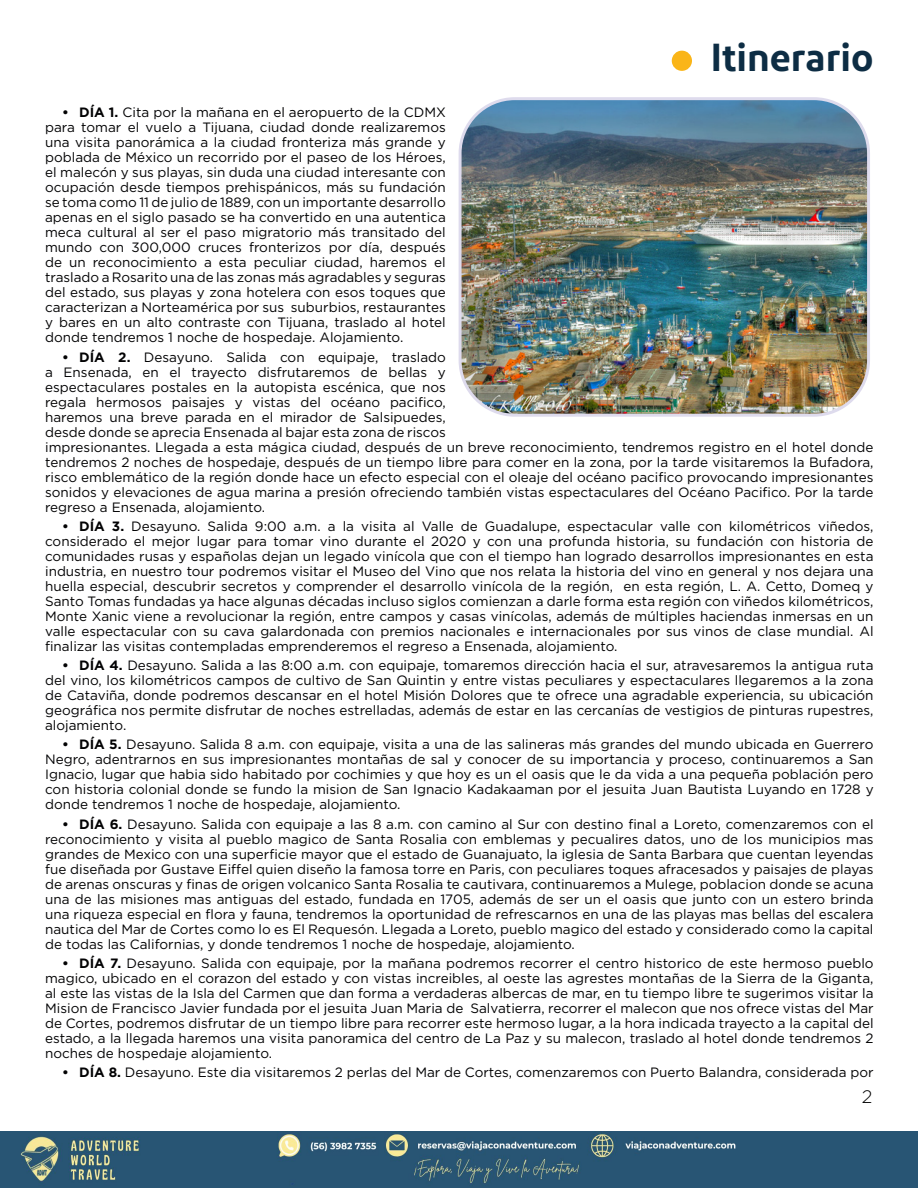
<style>
.page{position:relative;width:918px;height:1188px;background:#fff}
.page>*{position:absolute;margin:0;border:0;box-sizing:border-box;transform-origin:0 0}
.t1{font:600 39px "Diodrum Cyrillic";color:#0d2d44}
.t2{font:300 18px "Gotham Pro";color:#000}
.t3{font:13.5px/15px "Gotham Pro";color:#020203;text-align:justify}
.s1{font-weight:700}
</style>
<div class="page">
<div style="left:672px;top:51px;width:20px;height:20px;background:#fab518;border-radius:50%"></div>
<img style="left:460px;top:101px;width:406px;height:312px">
<div style="left:459px;top:97px;width:411px;height:320px;border:3px solid #dedbed;border-radius:55px"></div>
<img style="left:0;top:1131px;width:918px;height:57px">
<p class="t1" style="left:711px;top:32px;width:164px">Itinerario</p>
<p class="t3" style="left:45px;top:105px;width:402px;text-indent:17px"><span class="s1">• DÍA 1.</span> Cita por la mañana en el aeropuerto de la CDMX para tomar el vuelo a Tijuana, ciudad donde realizaremos una visita panorámica a la ciudad fronteriza más grande y poblada de México un recorrido por el paseo de los Héroes, el malecón y sus playas, sin duda una ciudad interesante con ocupación desde tiempos prehispánicos, más su fundación se toma como 11 de julio de 1889, con un importante desarrollo apenas en el siglo pasado se ha convertido en una autentica meca cultural al ser el paso migratorio más transitado del mundo con 300,000 cruces fronterizos por día, después de un reconocimiento a esta peculiar ciudad, haremos el traslado a Rosarito una de las zonas más agradables y seguras del estado, sus playas y zona hotelera con esos toques que caracterizan a Norteamérica por sus suburbios, restaurantes y bares en un alto contraste con Tijuana, traslado al hotel donde tendremos 1 noche de hospedaje. Alojamiento.</p>
<p class="t3" style="left:45px;top:349px;width:830px;text-align:left;text-indent:17px"><span class="s1">• DÍA 2.</span> Desayuno. Salida con equipaje, traslado<br>a Ensenada, en el trayecto disfrutaremos de bellas y<br>espectaculares postales en la autopista escénica, que nos<br>regala hermosos paisajes y vistas del océano pacifico,<br>haremos una breve parada en el mirador de Salsipuedes,<br>desde donde se aprecia Ensenada al bajar esta zona de riscos<br>impresionantes. Llegada a esta mágica ciudad, después de un breve reconocimiento, tendremos registro en el hotel donde tendremos 2 noches de hospedaje, después de un tiempo libre para comer en la zona, por la tarde visitaremos la Bufadora, risco emblemático de la región donde hace un efecto especial con el oleaje del océano pacifico provocando impresionantes sonidos y elevaciones de agua marina a presión ofreciendo también vistas espectaculares del Océano Pacifico. Por la tarde regreso a Ensenada, alojamiento.</p>
<p class="t3" style="left:45px;top:519px;width:830px;text-indent:17px"><span class="s1">• DÍA 3.</span> Desayuno. Salida 9:00 a.m. a la visita al Valle de Guadalupe, espectacular valle con kilométricos viñedos, considerado el mejor lugar para tomar vino durante el 2020 y con una profunda historia, su fundación con historia de comunidades rusas y españolas dejan un legado vinícola que con el tiempo han logrado desarrollos impresionantes en esta industria, en nuestro tour podremos visitar el Museo del Vino que nos relata la historia del vino en general y nos dejara una huella especial, descubrir secretos y comprender el desarrollo vinícola de la región, en esta región, L. A. Cetto, Domeq y Santo Tomas fundadas ya hace algunas décadas incluso siglos comienzan a darle forma esta región con viñedos kilométricos, Monte Xanic viene a revolucionar la región, entre campos y casas vinícolas, además de múltiples haciendas inmersas en un valle espectacular con su cava galardonada con premios nacionales e internacionales por sus vinos de clase mundial. Al finalizar las visitas contempladas emprenderemos el regreso a Ensenada, alojamiento.</p>
<p class="t3" style="left:45px;top:658px;width:830px;text-indent:17px"><span class="s1">• DÍA 4.</span> Desayuno. Salida a las 8:00 a.m. con equipaje, tomaremos dirección hacia el sur, atravesaremos la antigua ruta del vino, los kilométricos campos de cultivo de San Quintin y entre vistas peculiares y espectaculares llegaremos a la zona de Cataviña, donde podremos descansar en el hotel Misión Dolores que te ofrece una agradable experiencia, su ubicación geográfica nos permite disfrutar de noches estrelladas, además de estar en las cercanías de vestigios de pinturas rupestres, alojamiento.</p>
<p class="t3" style="left:45px;top:737px;width:830px;text-indent:17px"><span class="s1">• DÍA 5.</span> Desayuno. Salida 8 a.m. con equipaje, visita a una de las salineras más grandes del mundo ubicada en Guerrero Negro, adentrarnos en sus impresionantes montañas de sal y conocer de su importancia y proceso, continuaremos a San Ignacio, lugar que habia sido habitado por cochimies y que hoy es un el oasis que le da vida a una pequeña población pero con historia colonial donde se fundo la mision de San Ignacio Kadakaaman por el jesuita Juan Bautista Luyando en 1728 y donde tendremos 1 noche de hospedaje, alojamiento.</p>
<p class="t3" style="left:45px;top:816px;width:830px;text-indent:17px"><span class="s1">• DÍA 6.</span> Desayuno. Salida con equipaje a las 8 a.m. con camino al Sur con destino final a Loreto, comenzaremos con el reconocimiento y visita al pueblo magico de Santa Rosalia con emblemas y pecualires datos, uno de los municipios mas grandes de Mexico con una superficie mayor que el estado de Guanajuato, la iglesia de Santa Barbara que cuentan leyendas fue diseñada por Gustave Eiffel quien diseño la famosa torre en Paris, con peculiares toques afracesados y paisajes de playas de arenas onscuras y finas de origen volcanico Santa Rosalia te cautivara, continuaremos a Mulege, poblacion donde se acuna una de las misiones mas antiguas del estado, fundada en 1705, además de ser un el oasis que junto con un estero brinda una riqueza especial en flora y fauna, tendremos la oportunidad de refrescarnos en una de las playas mas bellas del escalera nautica del Mar de Cortes como lo es El Requesón. Llegada a Loreto, pueblo magico del estado y considerado como la capital de todas las Californias, y donde tendremos 1 noche de hospedaje, alojamiento.</p>
<p class="t3" style="left:45px;top:956px;width:830px;text-indent:17px"><span class="s1">• DÍA 7.</span> Desayuno. Salida con equipaje, por la mañana podremos recorrer el centro historico de este hermoso pueblo magico, ubicado en el corazon del estado y con vistas increibles, al oeste las agrestes montañas de la Sierra de la Giganta, al este las vistas de la Isla del Carmen que dan forma a verdaderas albercas de mar, en tu tiempo libre te sugerimos visitar la Mision de Francisco Javier fundada por el jesuita Juan Maria de Salvatierra, recorrer el malecon que nos ofrece vistas del Mar de Cortes, podremos disfrutar de un tiempo libre para recorrer este hermoso lugar, a la hora indicada trayecto a la capital del estado, a la llegada haremos una visita panoramica del centro de La Paz y su malecon, traslado al hotel donde tendremos 2 noches de hospedaje alojamiento.</p>
<p class="t3" style="left:62px;top:1065px;width:813px"><span class="s1">• DÍA 8.</span> Desayuno. Este dia visitaremos 2 perlas del Mar de Cortes, comenzaremos con Puerto Balandra, considerada por</p>
<p class="t2" style="left:862px;top:1087px;width:12px">2</p>
</div>
